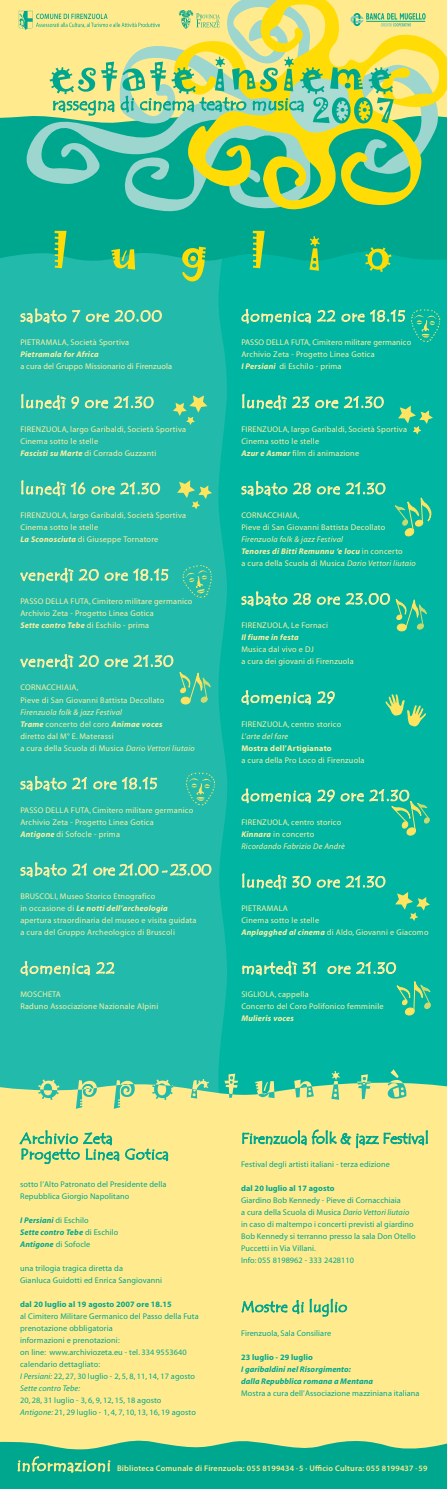
<style>
.page{position:relative;width:447px;height:1489px;background:#fff}
.page>*{position:absolute;margin:0;border:0;box-sizing:border-box;transform-origin:0 0}
.t1{font:15.75px "Tempus Sans ITC";letter-spacing:.05em;color:#ffeea1}
.t2{font:15.75px "Tempus Sans ITC";letter-spacing:.025em;color:#ffeea1}
.t3{font:15px/15.8px "Tempus Sans ITC";letter-spacing:.025em;color:#00a78f}
.t4{font:15px "Tempus Sans ITC";letter-spacing:.005em;color:#00a78f}
.t5{font:8.25px/12px "Myriad";letter-spacing:.025em;color:#ffeea1}
.t6{font:8.25px/12px "Myriad";letter-spacing:.01em;color:#00a78f}
.t7{font:italic 8.25px/12px "Myriad";letter-spacing:.025em;color:#ffeea1}
.t8{font:italic 700 8.25px/12px "Myriad";letter-spacing:.01em;color:#00a78f}
.t9{font:700 8.25px "Myriad";letter-spacing:.01em;color:#00a78f}
.t10{font:italic 700 8.25px "Myriad";letter-spacing:.025em;color:#ffeea1}
.t11{font:700 8.25px "Myriad";letter-spacing:.025em;color:#ffeea1}
.t12{font:600 8.18px "Myriad Pro";letter-spacing:.02em;color:#ffeb8d}
.s1{font-weight:700;font-style:italic}
.s2{font-style:italic}
.s3{font-weight:700}
.s4{font-style:normal}
.s5{font-weight:400;font-style:normal}
.s6{font-family:"Tempus Sans ITC";font-weight:400;font-size:15.75px}
</style>
<div class="page">
<div style="left:0;top:218px;width:446px;height:1270px;background:#00b6a3"></div>
<div style="left:0;top:281px;width:227px;height:792px;background:#22bbab"></div>
<div style="left:0;top:113px;width:446px;height:114px;background:#00a78f"></div>
<div style="left:0;top:1073px;width:446px;height:363px;background:#ffeb8d"></div>
<svg style="left:38px;top:1079px;width:21px;height:20px"></svg>
<svg style="left:76px;top:1080px;width:21px;height:28px"></svg>
<svg style="left:114px;top:1080px;width:21px;height:28px"></svg>
<svg style="left:152px;top:1079px;width:21px;height:20px"></svg>
<svg style="left:191px;top:1078px;width:18px;height:20px"></svg>
<svg style="left:224px;top:1073px;width:14px;height:24px"></svg>
<svg style="left:255px;top:1080px;width:19px;height:18px"></svg>
<svg style="left:294px;top:1079px;width:19px;height:18px"></svg>
<svg style="left:331px;top:1071px;width:8px;height:28px"></svg>
<svg style="left:357px;top:1074px;width:13px;height:25px"></svg>
<svg style="left:387px;top:1069px;width:19px;height:29px"></svg>
<svg style="left:7px;top:0;width:144px;height:223px;background:#7bc898"></svg>
<svg style="left:151px;top:0;width:295px;height:223px;background:#93cb77"></svg>
<svg style="left:350px;top:13px;width:75px;height:14px"></svg>
<svg style="left:196px;top:13px;width:24px;height:14px"></svg>
<img style="left:178px;top:10px;width:16px;height:20px">
<img style="left:16px;top:9px;width:19px;height:22px">
<svg style="left:36px;top:14px;width:124px;height:14px;background:#d3df8d"></svg>
<svg style="left:0;top:227px;width:446px;height:54px"></svg>
<svg style="left:49px;top:57px;width:344px;height:79px;background:#a6d17f"></svg>
<svg style="left:173px;top:395px;width:34px;height:30px"></svg>
<svg style="left:177px;top:480px;width:35px;height:29px"></svg>
<svg style="left:182px;top:565px;width:29px;height:32px"></svg>
<svg style="left:385px;top:694px;width:41px;height:33px"></svg>
<svg style="left:391px;top:801px;width:38px;height:35px"></svg>
<div style="left:181px;top:697px;width:9px;height:7px;background:#f7e262;border-radius:50%"></div>
<div style="left:180px;top:696px;width:10px;height:8px;border:1px solid #ffe460;border-radius:50%"></div>
<svg style="left:179px;top:671px;width:31px;height:31px"></svg>
<svg style="left:396px;top:981px;width:34px;height:34px"></svg>
<svg style="left:395px;top:892px;width:34px;height:28px"></svg>
<svg style="left:398px;top:405px;width:34px;height:29px"></svg>
<svg style="left:394px;top:497px;width:37px;height:40px"></svg>
<svg style="left:185px;top:772px;width:30px;height:33px"></svg>
<svg style="left:411px;top:309px;width:29px;height:33px"></svg>
<div style="left:397px;top:624px;width:9px;height:7px;background:#f7e261;border-radius:50%"></div>
<div style="left:396px;top:623px;width:10px;height:8px;border:1px solid #ffe460;border-radius:50%"></div>
<svg style="left:395px;top:599px;width:31px;height:30px"></svg>
<svg style="left:0;top:1436px;width:446px;height:52px;background:#2bb28e"></svg>
<h1 class="t1" style="left:20px;top:306px;width:143px">sabato 7 ore 20.00</h1>
<p class="t5" style="left:20px;top:337px;width:110px">PIETRAMALA, Società Sportiva</p>
<p class="t10" style="left:20px;top:350px;width:80px">Pietramala for Africa</p>
<p class="t5" style="left:20px;top:361px;width:153px">a cura del Gruppo Missionario di Firenzuola</p>
<h1 class="t1" style="left:20px;top:392px;width:135px">lunedì 9 ore 21.30</h1>
<p class="t5" style="left:20px;top:423px;width:167px">FIRENZUOLA, largo Garibaldi, Società Sportiva<br>Cinema sotto le stelle<br><span class="s1">Fascisti su Marte</span> di Corrado Guzzanti</p>
<h1 class="t1" style="left:20px;top:478px;width:141px">lunedì 16 ore 21.30</h1>
<p class="t5" style="left:20px;top:509px;width:167px">FIRENZUOLA, largo Garibaldi, Società Sportiva<br>Cinema sotto le stelle<br><span class="s1">La Sconosciuta</span> di Giuseppe Tornatore</p>
<h1 class="t1" style="left:20px;top:565px;width:150px">venerdì 20 ore 18.15</h1>
<p class="t5" style="left:20px;top:595px;width:173px">PASSO DELLA FUTA, Cimitero militare germanico<br>Archivio Zeta - Progetto Linea Gotica<br><span class="s1">Sette contro Tebe</span> di Eschilo - prima</p>
<h1 class="t1" style="left:20px;top:651px;width:155px">venerdì 20 ore 21.30</h1>
<p class="t5" style="left:20px;top:682px;width:145px">CORNACCHIAIA,<br>Pieve di San Giovanni Battista Decollato</p>
<p class="t5" style="left:20px;top:706px;width:176px"><span class="s2">Firenzuola folk &amp; jazz Festival<br></span><span class="s1">Trame</span> concerto del coro <span class="s1">Animae voces<br></span>diretto dal M° E. Materassi<br>a cura della Scuola di Musica <span class="s2">Dario Vettori liutaio</span></p>
<h1 class="t1" style="left:20px;top:773px;width:138px">sabato 21 ore 18.15</h1>
<p class="t5" style="left:20px;top:804px;width:174px">PASSO DELLA FUTA, Cimitero militare germanico<br>Archivio Zeta - Progetto Linea Gotica<br><span class="s1">Antigone</span> di Sofocle - prima</p>
<h1 class="t2" style="left:20px;top:859px;width:192px">sabato 21 ore 21.00 - 23.00</h1>
<p class="t5" style="left:20px;top:890px;width:177px">BRUSCOLI, Museo Storico Etnografico<br>in occasione di <span class="s1">Le notti dell’archeologia </span>apertura straordinaria del museo e visita guidata a cura del Gruppo Archeologico di Bruscoli</p>
<h1 class="t1" style="left:20px;top:958px;width:96px">domenica 22</h1>
<p class="t5" style="left:20px;top:988px;width:139px">MOSCHETA<br>Raduno Associazione Nazionale Alpini</p>
<h1 class="t1" style="left:241px;top:306px;width:166px">domenica 22 ore 18.15</h1>
<p class="t5" style="left:241px;top:337px;width:171px">PASSO DELLA FUTA, Cimitero militare germanico<br>Archivio Zeta - Progetto Linea Gotica<br><span class="s1">I Persiani</span> di Eschilo - prima</p>
<h1 class="t1" style="left:241px;top:392px;width:144px">lunedì 23 ore 21.30</h1>
<p class="t5" style="left:241px;top:423px;width:167px">FIRENZUOLA, largo Garibaldi, Società Sportiva<br>Cinema sotto le stelle<br><span class="s1">Azur e Asmar</span> film di animazione</p>
<h1 class="t1" style="left:241px;top:478px;width:146px">sabato 28 ore 21.30</h1>
<p class="t5" style="left:241px;top:509px;width:145px">CORNACCHIAIA,<br>Pieve di San Giovanni Battista Decollato</p>
<p class="t7" style="left:241px;top:533px;width:176px">Firenzuola folk &amp; jazz Festival<br><span class="s3">Tenores di Bitti Remunnu ‘e locu</span> <span class="s4">in concerto<br>a cura della Scuola di Musica</span> Dario Vettori liutaio</p>
<h1 class="t1" style="left:241px;top:589px;width:150px">sabato 28 ore 23.00</h1>
<p class="t5" style="left:241px;top:619px;width:88px">FIRENZUOLA, Le Fornaci</p>
<p class="t10" style="left:241px;top:633px;width:59px">Il fiume in festa</p>
<p class="t5" style="left:241px;top:643px;width:114px">Musica dal vivo e DJ<br>a cura dei giovani di Firenzuola</p>
<h1 class="t1" style="left:241px;top:687px;width:95px">domenica 29</h1>
<p class="t5" style="left:241px;top:718px;width:101px">FIRENZUOLA, centro storico</p>
<p class="t7" style="left:241px;top:730px;width:48px">L’arte del fare</p>
<p class="t11" style="left:241px;top:743px;width:92px">Mostra dell’Artigianato</p>
<p class="t5" style="left:241px;top:754px;width:125px">a cura della Pro Loco di Firenzuola</p>
<h1 class="t1" style="left:241px;top:785px;width:169px">domenica 29 ore 21.30</h1>
<p class="t5" style="left:241px;top:816px;width:105px">FIRENZUOLA, centro storico<br><span class="s1">Kinnara</span> in concerto<br><span class="s2">Ricordando Fabrizio De Andrè</span></p>
<h1 class="t1" style="left:241px;top:871px;width:146px">lunedì 30 ore 21.30</h1>
<p class="t5" style="left:241px;top:902px;width:189px">PIETRAMALA<br>Cinema sotto le stelle<br><span class="s1">Anplagghed al cinema</span> di Aldo, Giovanni e Giacomo</p>
<h1 class="t1" style="left:241px;top:958px;width:156px">martedì 31 ore 21.30</h1>
<p class="t5" style="left:241px;top:988px;width:144px">SIGLIOLA, cappella<br>Concerto del Coro Polifonico femminile</p>
<p class="t10" style="left:241px;top:1014px;width:54px">Mulieris voces</p>
<h2 class="t3" style="left:20px;top:1130px;width:150px">Archivio Zeta<br>Progetto Linea Gotica</h2>
<p class="t6" style="left:20px;top:1178px;width:148px">sotto l’Alto Patronato del Presidente della<br>Repubblica Giorgio Napolitano</p>
<p class="t8" style="left:20px;top:1214px;width:100px">I Persiani <span class="s5">di Eschilo<br></span>Sette contro Tebe <span class="s5">di Eschilo<br></span>Antigone <span class="s5">di Sofocle</span></p>
<p class="t6" style="left:20px;top:1262px;width:143px">una trilogia tragica diretta da<br>Gianluca Guidotti ed Enrica Sangiovanni</p>
<p class="t9" style="left:20px;top:1299px;width:153px">dal 20 luglio al 19 agosto 2007 ore 18.15</p>
<p class="t6" style="left:20px;top:1310px;width:180px">al Cimitero Militare Germanico del Passo della Futa prenotazione obbligatoria<br>informazioni e prenotazioni:<br>on line: www.archiviozeta.eu - tel. 334 9553640 calendario dettagliato:<br><span class="s2">I Persiani:</span> 22, 27, 30 luglio - 2, 5, 8, 11, 14, 17 agosto <span class="s2">Sette contro Tebe:</span></p>
<p class="t6" style="left:20px;top:1394px;width:177px">20, 28, 31 luglio - 3, 6, 9, 12, 15, 18 agosto<br><span class="s2">Antigone:</span> 21, 29 luglio - 1, 4, 7, 10, 13, 16, 19 agosto</p>
<h2 class="t4" style="left:241px;top:1128px;width:189px">Firenzuola folk &amp; jazz Festival</h2>
<p class="t6" style="left:241px;top:1158px;width:150px">Festival degli artisti italiani - terza edizione</p>
<p class="t9" style="left:241px;top:1184px;width:95px">dal 20 luglio al 17 agosto</p>
<p class="t6" style="left:241px;top:1194px;width:176px">Giardino Bob Kennedy - Pieve di Cornacchiaia<br>a cura della Scuola di Musica <span class="s2">Dario Vettori liutaio </span>in caso di maltempo i concerti previsti al giardino Bob Kennedy si terranno presso la sala Don Otello Puccetti in Via Villani.<br>Info: 055 8198962 - 333 2428110</p>
<h2 class="t3" style="left:241px;top:1299px;width:107px">Mostre di luglio</h2>
<p class="t6" style="left:241px;top:1327px;width:91px">Firenzuola, Sala Consiliare</p>
<p class="t9" style="left:241px;top:1352px;width:73px">23 luglio - 29 luglio</p>
<p class="t8" style="left:241px;top:1363px;width:133px">I garibaldini nel Risorgimento:<br>dalla Repubblica romana a Mentana</p>
<p class="t6" style="left:241px;top:1387px;width:180px">Mostra a cura dell’Associazione mazziniana italiana</p>
<p class="t12" style="left:17px;top:1463px;width:412px"><span class="s6">informazioni</span> Biblioteca Comunale di Firenzuola: 055 8199434 - 5 · Ufficio Cultura: 055 8199437 - 59</p>
</div>
